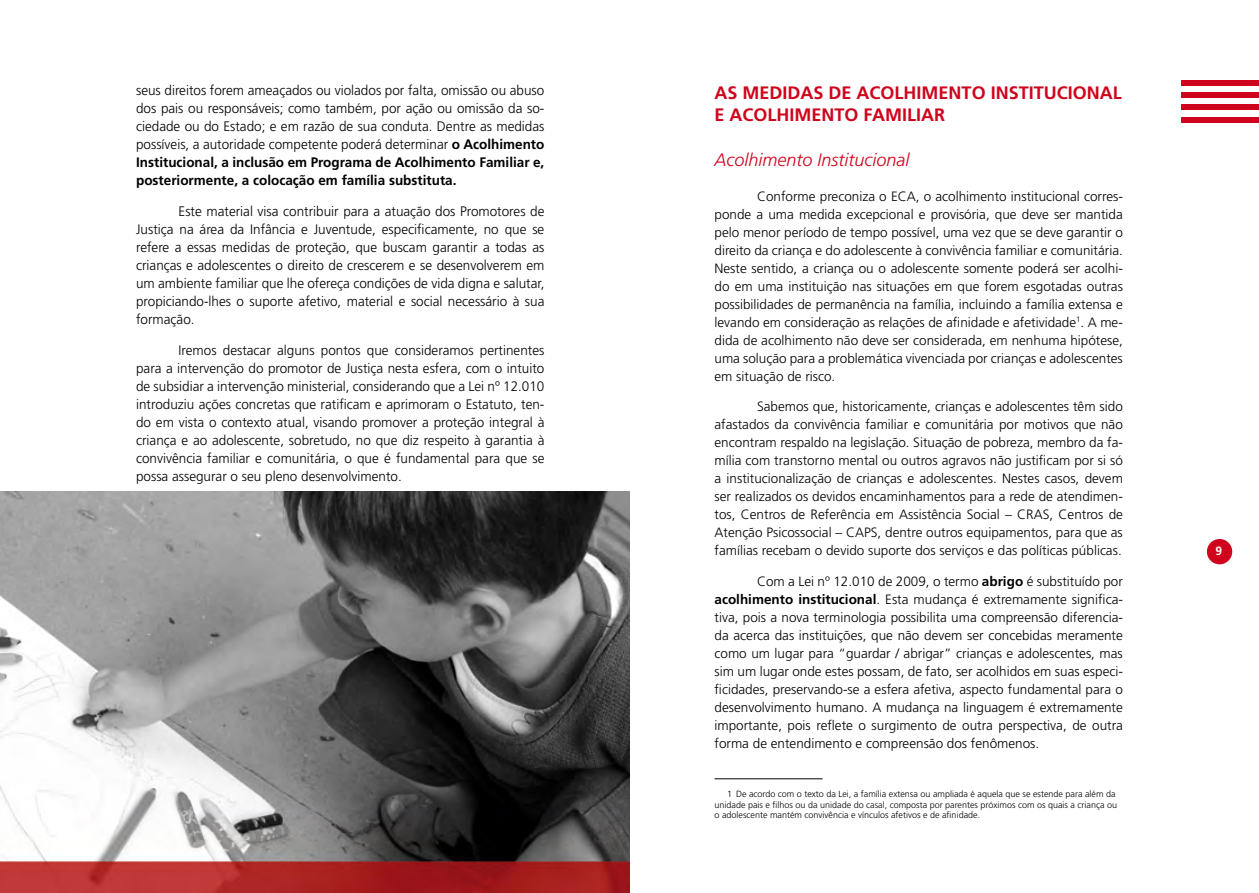
<style>
.page{position:relative;width:1259px;height:893px;background:#fff}
.page>*{position:absolute;margin:0;border:0;box-sizing:border-box;transform-origin:0 0}
.t1{font:18px/22.2px "Frutiger 65 Bold";color:#cf041c}
.t2{font:italic 18px "Frutiger 46 Light";color:#cf041c}
.t3{font:13.8px/18px "Frutiger 45 Light";color:#000;text-align:justify}
.t4{font:13.8px/18px "Frutiger 65 Bold";color:#000}
.t5{font:13.5px/18px "Frutiger 45 Light";color:#000;text-align:justify}
.t6{font:700 12px "Frutiger LT Pro";color:#fff}
.t7{font:9px/10.8px "Frutiger 45 Light";color:#000}
.s1{font-family:"Frutiger 65 Bold"}
</style>
<div class="page">
<div style="left:1206px;top:539px;width:26px;height:25px;background:#cf041c;border-radius:50%"></div>
<div style="left:1181px;top:81px;width:78px;height:5px;background:#cf041c"></div>
<div style="left:1181px;top:93px;width:78px;height:5px;background:#cf041c"></div>
<div style="left:1181px;top:104px;width:78px;height:6px;background:#cf041c"></div>
<div style="left:1181px;top:117px;width:78px;height:5px;background:#cf041c"></div>
<hr style="left:714px;top:778px;width:108px;height:1px;background:#000">
<img style="left:0;top:491px;width:629px;height:402px">
<p class="t3" style="left:136px;top:82px;width:410px">seus direitos forem ameaçados ou violados por falta, omissão ou abuso dos pais ou responsáveis; como também, por ação ou omissão da so&shy;ciedade ou do Estado; e em razão de sua conduta. Dentre as medidas possíveis, a autoridade competente poderá determinar <span class="s1">o Acolhimento</span></p>
<p class="t4" style="left:136px;top:154px;width:410px">Institucional, a inclusão em Programa de Acolhimento Familiar e, posteriormente, a colocação em família substituta.</p>
<p class="t3" style="left:136px;top:202px;width:410px;text-indent:43px">Este material visa contribuir para a atuação dos Promotores de Justiça na área da Infância e Juventude, especificamente, no que se refere a essas medidas de proteção, que buscam garantir a todas as crianças e adolescentes o direito de crescerem e se desenvolverem em um ambiente familiar que lhe ofereça condições de vida digna e salutar, propiciando-lhes o suporte afetivo, material e social necessário à sua formação.</p>
<p class="t3" style="left:136px;top:341px;width:410px;text-indent:43px">Iremos destacar alguns pontos que consideramos pertinentes para a intervenção do promotor de Justiça nesta esfera, com o intuito de subsidiar a intervenção ministerial, considerando que a Lei nº 12.010 introduziu ações concretas que ratificam e aprimoram o Estatuto, ten&shy;do em vista o contexto atual, visando promover a proteção integral à criança e ao adolescente, sobretudo, no que diz respeito à garantia à convivência familiar e comunitária, o que é fundamental para que se possa assegurar o seu pleno desenvolvimento.</p>
<h1 class="t1" style="left:714px;top:81px;width:409px">AS MEDIDAS DE ACOLHIMENTO INSTITUCIONAL<br>E ACOLHIMENTO FAMILIAR</h1>
<h1 class="t2" style="left:714px;top:149px;width:197px">Acolhimento Institucional</h1>
<p class="t5" style="left:714px;top:187px;width:410px;text-indent:43px">Conforme preconiza o ECA, o acolhimento institucional corres&shy;ponde a uma medida excepcional e provisória, que deve ser mantida pelo menor período de tempo possível, uma vez que se deve garantir o direito da criança e do adolescente à convivência familiar e comunitária.<br>Neste sentido, a criança ou o adolescente somente poderá ser acolhi&shy;do em uma instituição nas situações em que forem esgotadas outras possibilidades de permanência na família, incluindo a família extensa e levando em consideração as relações de afinidade e afetividade<sup>1</sup>. A me&shy;dida de acolhimento não deve ser considerada, em nenhuma hipótese, uma solução para a problemática vivenciada por crianças e adolescentes em situação de risco.</p>
<p class="t5" style="left:714px;top:398px;width:410px;text-indent:43px">Sabemos que, historicamente, crianças e adolescentes têm sido afastados da convivência familiar e comunitária por motivos que não encontram respaldo na legislação. Situação de pobreza, membro da fa&shy;mília com transtorno mental ou outros agravos não justificam por si só a institucionalização de crianças e adolescentes. Nestes casos, devem ser realizados os devidos encaminhamentos para a rede de atendimen&shy;tos, Centros de Referência em Assistência Social – CRAS, Centros de Atenção Psicossocial – CAPS, dentre outros equipamentos, para que as famílias recebam o devido suporte dos serviços e das políticas públicas.</p>
<p class="t5" style="left:714px;top:572px;width:410px;text-indent:43px">Com a Lei nº 12.010 de 2009, o termo <span class="s1">abrigo</span> é substituído por <span class="s1">acolhimento institucional</span>. Esta mudança é extremamente significa&shy;tiva, pois a nova terminologia possibilita uma compreensão diferencia&shy;da acerca das instituições, que não devem ser concebidas meramente como um lugar para “guardar / abrigar” crianças e adolescentes, mas sim um lugar onde estes possam, de fato, ser acolhidos em suas especi&shy;ficidades, preservando-se a esfera afetiva, aspecto fundamental para o desenvolvimento humano. A mudança na linguagem é extremamente importante, pois reflete o surgimento de outra perspectiva, de outra forma de entendimento e compreensão dos fenômenos.</p>
<p class="t7" style="left:714px;top:788px;width:404px;text-indent:13px">1 De acordo com o texto da Lei, a família extensa ou ampliada é aquela que se estende para além da unidade pais e filhos ou da unidade do casal, composta por parentes próximos com os quais a criança ou o adolescente mantém convivência e vínculos afetivos e de afinidade.</p>
<p class="t6" style="left:1215px;top:544px;width:8px">9</p>
</div>
